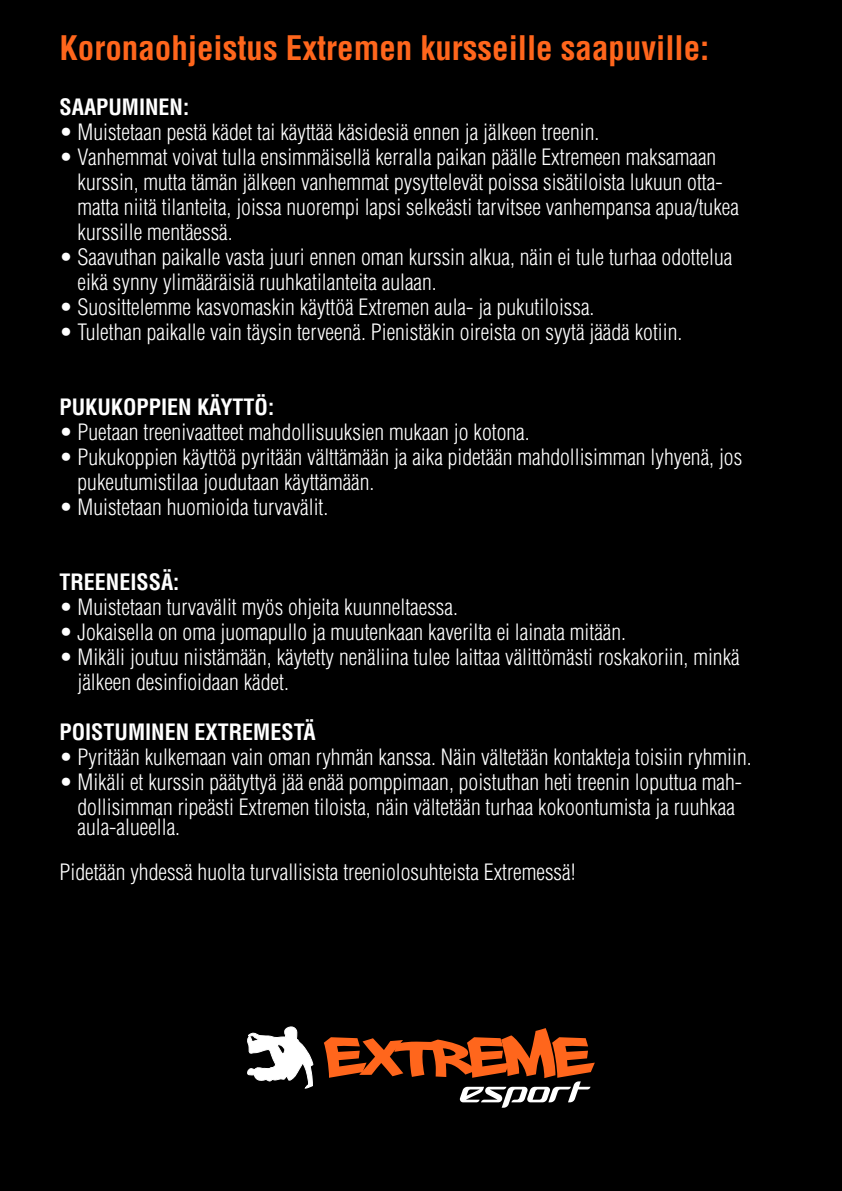
<style>
.page{position:relative;width:842px;height:1191px;background:#000}
.page>*{position:absolute;margin:0;border:0;box-sizing:border-box;transform-origin:0 0}
.t1{font:700 condensed 33px "Helvetica LT Std";color:#ff661c}
.t2{font:300 condensed 22px/25px "Helvetica LT Std";color:#fff}
.t3{font:700 condensed 22px "Helvetica LT Std";color:#fff}
</style>
<div class="page">
<svg style="left:247px;top:1026px;width:67px;height:62px"></svg>
<svg style="left:324px;top:1028px;width:271px;height:79px"></svg>
<p class="t1" style="left:60px;top:27px;width:651px">Koronaohjeistus Extremen kursseille saapuville:</p>
<p class="t3" style="left:60px;top:93px;width:131px">SAAPUMINEN:</p>
<p class="t2" style="left:60px;top:119px;width:541px">• Muistetaan pestä kädet tai käyttää käsidesiä ennen ja jälkeen treenin.</p>
<p class="t2" style="left:78px;top:144px;width:663px;text-indent:-18px">• Vanhemmat voivat tulla ensimmäisellä kerralla paikan päälle Extremeen maksamaan kurssin, mutta tämän jälkeen vanhemmat pysyttelevät poissa sisätiloista lukuun otta&shy;matta niitä tilanteita, joissa nuorempi lapsi selkeästi tarvitsee vanhempansa apua/tukea kurssille mentäessä.</p>
<p class="t2" style="left:78px;top:244px;width:656px;text-indent:-18px">• Saavuthan paikalle vasta juuri ennen oman kurssin alkua, näin ei tule turhaa odottelua eikä synny ylimääräisiä ruuhkatilanteita aulaan.</p>
<p class="t2" style="left:60px;top:294px;width:536px">• Suosittelemme kasvomaskin käyttöä Extremen aula- ja pukutiloissa.</p>
<p class="t2" style="left:60px;top:319px;width:624px">• Tulethan paikalle vain täysin terveenä. Pienistäkin oireista on syytä jäädä kotiin.</p>
<p class="t3" style="left:60px;top:393px;width:216px">PUKUKOPPIEN KÄYTTÖ:</p>
<p class="t2" style="left:60px;top:419px;width:472px">• Puetaan treenivaatteet mahdollisuuksien mukaan jo kotona.</p>
<p class="t2" style="left:78px;top:444px;width:666px;text-indent:-18px">• Pukukoppien käyttöä pyritään välttämään ja aika pidetään mahdollisimman lyhyenä, jos pukeutumistilaa joudutaan käyttämään.</p>
<p class="t2" style="left:60px;top:494px;width:270px">• Muistetaan huomioida turvavälit.</p>
<p class="t3" style="left:60px;top:568px;width:121px">TREENEISSÄ:</p>
<p class="t2" style="left:60px;top:594px;width:400px">• Muistetaan turvavälit myös ohjeita kuunneltaessa.</p>
<p class="t2" style="left:60px;top:619px;width:568px">• Jokaisella on oma juomapullo ja muutenkaan kaverilta ei lainata mitään.</p>
<p class="t2" style="left:78px;top:644px;width:664px;text-indent:-18px">• Mikäli joutuu niistämään, käytetty nenäliina tulee laittaa välittömästi roskakoriin, minkä jälkeen desinfioidaan kädet.</p>
<p class="t3" style="left:60px;top:718px;width:258px">POISTUMINEN EXTREMESTÄ</p>
<p class="t2" style="left:60px;top:744px;width:694px">• Pyritään kulkemaan vain oman ryhmän kanssa. Näin vältetään kontakteja toisiin ryhmiin.</p>
<p class="t2" style="left:60px;top:769px;width:684px;text-align:center">• Mikäli et kurssin päätyttyä jää enää pomppimaan, poistuthan heti treenin loputtua mah&shy;dollisimman ripeästi Extremen tiloista, näin vältetään turhaa kokoontumista ja ruuhkaa</p>
<p class="t2" style="left:78px;top:814px;width:104px">aula-alueella.</p>
<p class="t2" style="left:60px;top:859px;width:518px">Pidetään yhdessä huolta turvallisista treeniolosuhteista Extremessä!</p>
</div>
